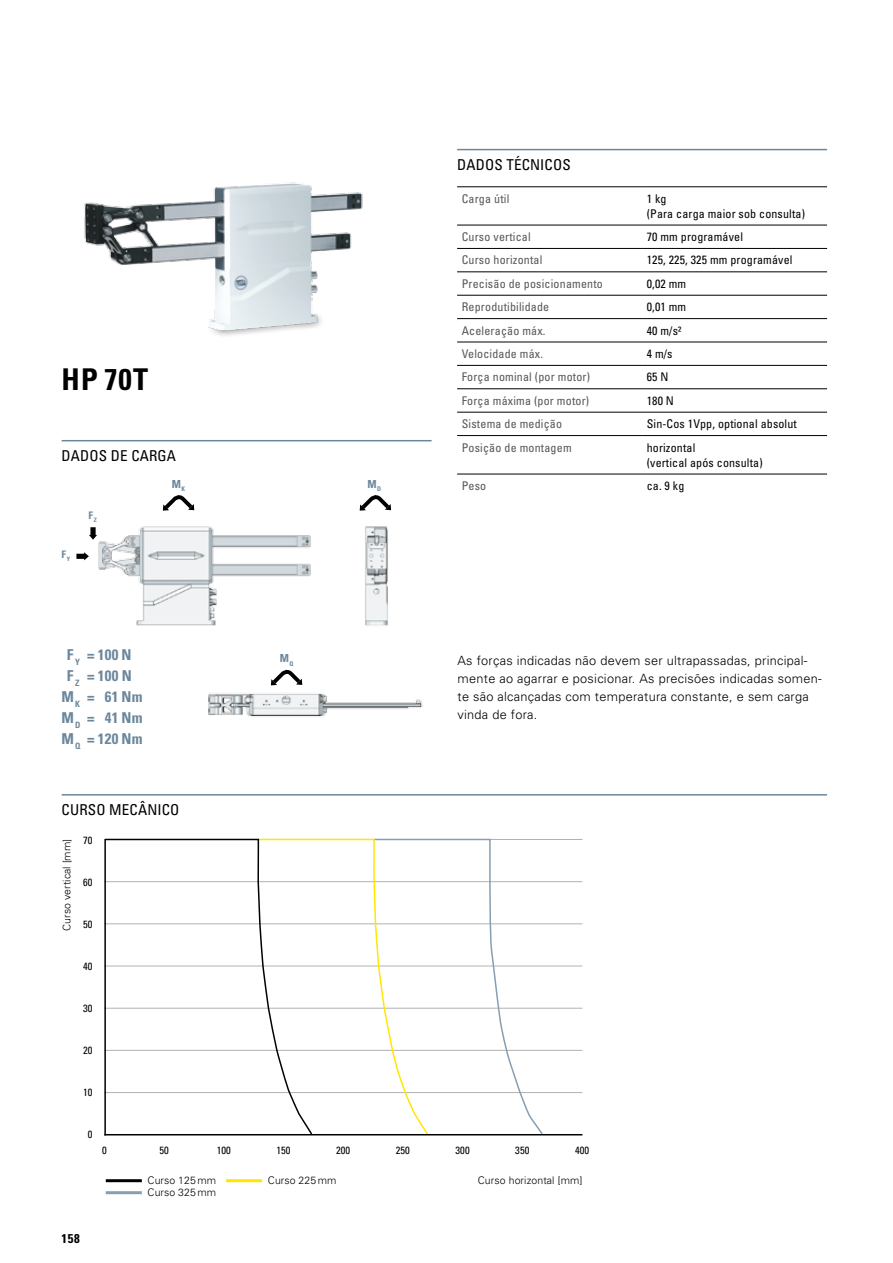
<style>
.page{position:relative;width:893px;height:1263px;background:#fff}
.page>*{position:absolute;margin:0;border:0;box-sizing:border-box;transform-origin:0 0}
.t1{font:700 condensed 30px "Univers";color:#000}
.t2{font:condensed 15px "Univers";letter-spacing:.01em;color:#000}
.t3{font:700 condensed 15px/21px "Univers";letter-spacing:.02em;color:#6c879c;text-align:center}
.t4{font:300 12.75px/18px "Univers";letter-spacing:.02em;color:#000}
.t5{font:700 condensed 12.75px "Univers";color:#000}
.t6{font:condensed 12px "Univers";letter-spacing:.015em;color:#575756}
.t7{font:condensed 12px/15px "Univers";letter-spacing:.01em;color:#000}
.t8{font:700 condensed 11.1px "Univers";color:#6c879c}
.t9{font:300 10.5px "Univers";letter-spacing:.005em;color:#000}
.t10{font:condensed 10.5px "Univers";letter-spacing:.005em;color:#000}
.t11{font:700 condensed 10.35px "Univers";color:#6c879c}
</style>
<div class="page">
<img style="left:84px;top:182px;width:279px;height:154px">
<img style="left:98px;top:526px;width:213px;height:100px">
<img style="left:365px;top:526px;width:23px;height:100px">
<img style="left:208px;top:693px;width:215px;height:24px">
<svg style="left:162px;top:495px;width:33px;height:16px"></svg>
<svg style="left:76px;top:552px;width:13px;height:8px"></svg>
<svg style="left:89px;top:527px;width:8px;height:13px"></svg>
<svg style="left:359px;top:495px;width:33px;height:16px"></svg>
<svg style="left:270px;top:669px;width:33px;height:17px"></svg>
<hr style="left:104px;top:1050px;width:478px;height:1px;background:#b3b2b2">
<hr style="left:104px;top:1092px;width:478px;height:1px;background:#b3b2b2">
<hr style="left:104px;top:1008px;width:478px;height:1px;background:#b3b2b2">
<hr style="left:104px;top:966px;width:478px;height:1px;background:#b3b2b2">
<hr style="left:104px;top:923px;width:478px;height:1px;background:#b3b2b2">
<hr style="left:104px;top:881px;width:478px;height:1px;background:#b3b2b2">
<hr style="left:104px;top:839px;width:478px;height:1px;background:#b3b2b2">
<svg style="left:429px;top:838px;width:115px;height:296px"></svg>
<svg style="left:257px;top:838px;width:172px;height:298px"></svg>
<svg style="left:104px;top:838px;width:209px;height:296px"></svg>
<hr style="left:104px;top:1134px;width:478px;height:1px;background:#000">
<hr style="left:457px;top:187px;width:185px;height:1px;background:#000">
<hr style="left:642px;top:187px;width:185px;height:1px;background:#000">
<hr style="left:457px;top:225px;width:185px;height:1px;background:#000">
<hr style="left:642px;top:225px;width:185px;height:1px;background:#000">
<hr style="left:457px;top:248px;width:185px;height:1px;background:#000">
<hr style="left:642px;top:248px;width:185px;height:1px;background:#000">
<hr style="left:457px;top:272px;width:185px;height:1px;background:#000">
<hr style="left:642px;top:272px;width:185px;height:1px;background:#000">
<hr style="left:457px;top:295px;width:185px;height:1px;background:#000">
<hr style="left:642px;top:295px;width:185px;height:1px;background:#000">
<hr style="left:457px;top:318px;width:185px;height:1px;background:#000">
<hr style="left:642px;top:318px;width:185px;height:1px;background:#000">
<hr style="left:457px;top:342px;width:185px;height:1px;background:#000">
<hr style="left:642px;top:342px;width:185px;height:1px;background:#000">
<hr style="left:457px;top:365px;width:185px;height:1px;background:#000">
<hr style="left:642px;top:365px;width:185px;height:1px;background:#000">
<hr style="left:457px;top:388px;width:185px;height:1px;background:#000">
<hr style="left:642px;top:388px;width:185px;height:1px;background:#000">
<hr style="left:457px;top:412px;width:185px;height:1px;background:#000">
<hr style="left:642px;top:412px;width:185px;height:1px;background:#000">
<hr style="left:457px;top:435px;width:185px;height:1px;background:#000">
<hr style="left:642px;top:435px;width:185px;height:1px;background:#000">
<hr style="left:457px;top:474px;width:185px;height:1px;background:#000">
<hr style="left:642px;top:474px;width:185px;height:1px;background:#000">
<hr style="left:62px;top:440px;width:370px;height:1px;background:#6c879c">
<hr style="left:457px;top:149px;width:370px;height:1px;background:#6c879c">
<hr style="left:62px;top:794px;width:765px;height:1px;background:#6c879c">
<hr style="left:106px;top:1179px;width:36px;height:3px;background:#000">
<hr style="left:226px;top:1179px;width:36px;height:3px;background:#ffe700">
<hr style="left:106px;top:1191px;width:36px;height:3px;background:#879eb1">
<h1 class="t1" style="left:62px;top:361px;width:88px">HP 70T</h1>
<p class="t2" style="left:62px;top:446px;width:116px">DADOS DE CARGA</p>
<p class="t11" style="left:62px;top:548px;width:10px">F<sub>Y</sub></p>
<p class="t11" style="left:89px;top:509px;width:10px">F<sub>Z</sub></p>
<p class="t8" style="left:172px;top:477px;width:15px">M<sub>K</sub></p>
<p class="t8" style="left:368px;top:477px;width:15px">M<sub>D</sub></p>
<p class="t2" style="left:457px;top:155px;width:115px">DADOS TÉCNICOS</p>
<p class="t6" style="left:462px;top:191px;width:49px">Carga útil</p>
<p class="t7" style="left:647px;top:191px;width:160px">1 kg<br>(Para carga maior sob consulta)</p>
<p class="t6" style="left:462px;top:229px;width:70px">Curso vertical</p>
<p class="t7" style="left:647px;top:229px;width:98px">70 mm programável</p>
<p class="t6" style="left:462px;top:253px;width:82px">Curso horizontal</p>
<p class="t7" style="left:647px;top:252px;width:147px">125, 225, 325 mm programável</p>
<p class="t6" style="left:462px;top:276px;width:143px">Precisão de posicionamento</p>
<p class="t7" style="left:647px;top:276px;width:41px">0,02 mm</p>
<p class="t6" style="left:462px;top:299px;width:89px">Reprodutibilidade</p>
<p class="t7" style="left:647px;top:299px;width:41px">0,01 mm</p>
<p class="t6" style="left:462px;top:323px;width:85px">Aceleração máx.</p>
<p class="t7" style="left:647px;top:323px;width:36px">40 m/s²</p>
<p class="t6" style="left:462px;top:346px;width:83px">Velocidade máx.</p>
<p class="t7" style="left:647px;top:346px;width:27px">4 m/s</p>
<p class="t6" style="left:462px;top:369px;width:130px">Força nominal (por motor)</p>
<p class="t7" style="left:647px;top:369px;width:23px">65 N</p>
<p class="t6" style="left:462px;top:393px;width:129px">Força máxima (por motor)</p>
<p class="t7" style="left:647px;top:393px;width:29px">180 N</p>
<p class="t6" style="left:462px;top:416px;width:102px">Sistema de medição</p>
<p class="t7" style="left:647px;top:416px;width:152px">Sin-Cos 1Vpp, optional absolut</p>
<p class="t6" style="left:462px;top:440px;width:111px">Posição de montagem</p>
<p class="t7" style="left:647px;top:440px;width:117px">horizontal<br>(vertical após consulta)</p>
<p class="t6" style="left:462px;top:478px;width:26px">Peso</p>
<p class="t7" style="left:647px;top:478px;width:39px">ca. 9 kg</p>
<p class="t3" style="left:62px;top:644px;width:83px">F<sub>Y</sub> =100N<br>F<sub>Z</sub> =100N<br>M<sub>K</sub> = 61Nm<br>M<sub>D</sub> = 41Nm<br>M<sub>Q</sub> =120Nm</p>
<p class="t4" style="left:458px;top:651px;width:366px">As forças indicadas não devem ser ultrapassadas, principal&shy;mente ao agarrar e posicionar. As precisões indicadas somen&shy;te são alcançadas com temperatura constante, e sem carga vinda de fora.</p>
<p class="t8" style="left:280px;top:652px;width:15px">M<sub>Q</sub></p>
<p class="t2" style="left:62px;top:800px;width:119px">CURSO MECÂNICO</p>
<p class="t9" style="left:60px;top:931px;width:93px;rotate:-90deg">Curso vertical [mm]</p>
<p class="t10" style="left:83px;top:833px;width:11px">70</p>
<p class="t10" style="left:83px;top:875px;width:11px">60</p>
<p class="t10" style="left:83px;top:917px;width:11px">50</p>
<p class="t10" style="left:83px;top:959px;width:11px">40</p>
<p class="t10" style="left:83px;top:1001px;width:11px">30</p>
<p class="t10" style="left:83px;top:1043px;width:11px">20</p>
<p class="t10" style="left:83px;top:1085px;width:11px">10</p>
<p class="t10" style="left:88px;top:1127px;width:6px">0</p>
<p class="t10" style="left:456px;top:1144px;width:16px">300</p>
<p class="t10" style="left:515px;top:1144px;width:16px">350</p>
<p class="t10" style="left:102px;top:1144px;width:6px">0</p>
<p class="t10" style="left:159px;top:1144px;width:11px">50</p>
<p class="t10" style="left:217px;top:1144px;width:16px">100</p>
<p class="t10" style="left:276px;top:1144px;width:16px">150</p>
<p class="t10" style="left:336px;top:1144px;width:16px">200</p>
<p class="t10" style="left:396px;top:1144px;width:16px">250</p>
<p class="t10" style="left:575px;top:1144px;width:16px">400</p>
<p class="t9" style="left:148px;top:1174px;width:70px">Curso 125mm</p>
<p class="t9" style="left:268px;top:1174px;width:70px">Curso 225mm</p>
<p class="t9" style="left:478px;top:1174px;width:106px">Curso horizontal [mm]</p>
<p class="t9" style="left:148px;top:1186px;width:70px">Curso 325mm</p>
<p class="t5" style="left:62px;top:1231px;width:20px">158</p>
</div>
